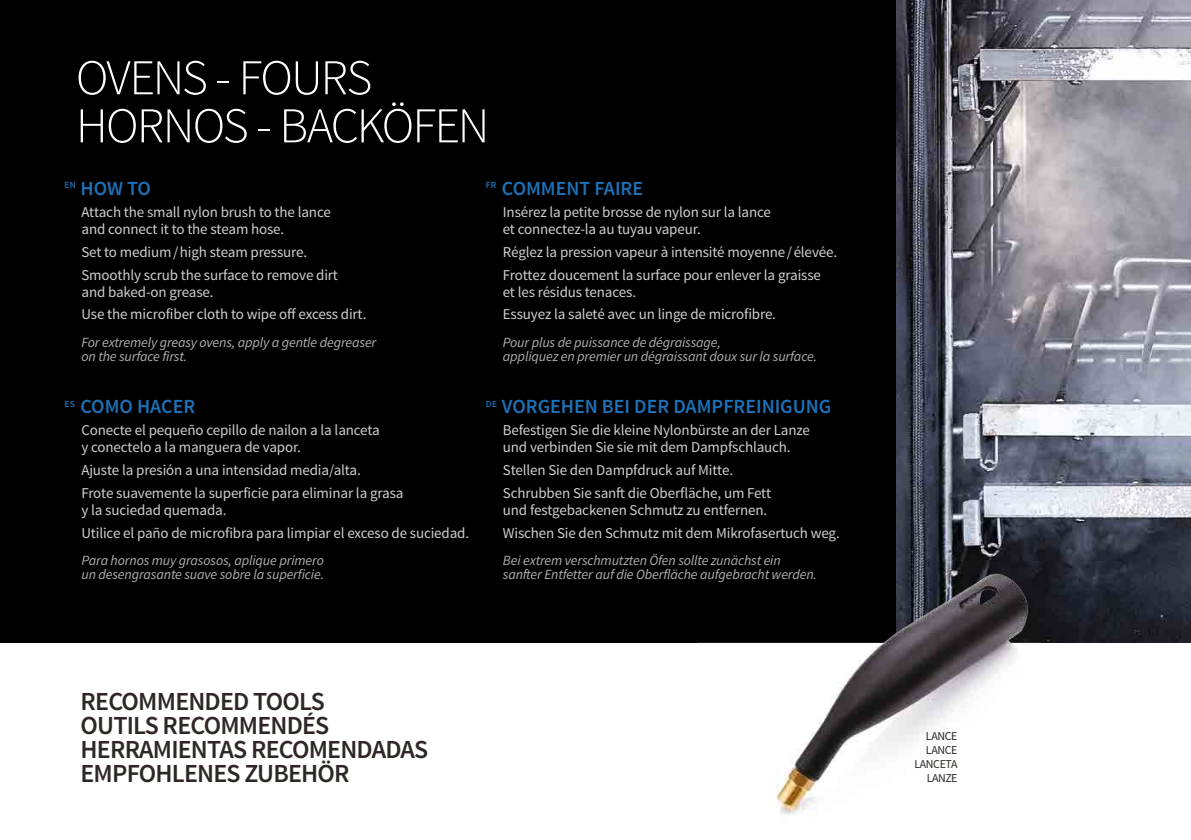
<style>
.page{position:relative;width:1191px;height:840px;background:#fff}
.page>*{position:absolute;margin:0;border:0;box-sizing:border-box;transform-origin:0 0}
.t1{font:300 50px/48px "Source Sans Pro";letter-spacing:-.035em;color:#fff}
.t2{font:600 26px/24px "Source Sans Pro";letter-spacing:-.03em;color:#2e2725}
.t3{font:600 20px "Source Sans Pro";color:#1d71b8}
.t4{font:15px/22.6px "Source Sans Pro";letter-spacing:-.01em;color:#d0d0d0}
.t5{font:italic 14px/14px "Source Sans Pro";letter-spacing:-.01em;color:#b3b2b2}
.t6{font:12px/14px "Source Sans Pro";letter-spacing:-.03em;color:#2e2725;text-align:right}
</style>
<div class="page">
<img style="left:896px;top:0;width:295px;height:642px">
<div style="left:0;top:0;width:896px;height:642px;background:#000"></div>
<img style="left:697px;top:497px;width:344px;height:318px">
<svg style="left:697px;top:497px;width:142px;height:100px"></svg>
<h1 class="t1" style="left:76px;top:54px;width:415px">OVENS - FOURS<br>HORNOS - BACKÖFEN</h1>
<h3 class="t3" style="left:64px;top:176px;width:88px"><sup>EN</sup> HOW TO</h3>
<p class="t4" style="left:81px;top:204px;width:251px;line-height:17px">Attach the small nylon brush to the lance and connect it to the steam hose.</p>
<p class="t4" style="left:81px;top:241px;width:258px">Set to medium/high steam pressure.<br>Smoothly scrub the surface to remove dirt</p>
<p class="t4" style="left:81px;top:280px;width:286px">and baked-on grease.<br>Use the microfiber cloth to wipe off excess dirt.</p>
<p class="t5" style="left:81px;top:335px;width:296px">For extremely greasy ovens, apply a gentle degreaser on the surface first.</p>
<h3 class="t3" style="left:64px;top:394px;width:132px"><sup>ES</sup> COMO HACER</h3>
<p class="t4" style="left:81px;top:422px;width:300px;line-height:17px">Conecte el pequeño cepillo de nailon a la lanceta y conectelo a la manguera de vapor.</p>
<p class="t4" style="left:81px;top:459px;width:323px">Ajuste la presión a una intensidad media/alta.<br>Frote suavemente la superficie para eliminar la grasa</p>
<p class="t4" style="left:81px;top:498px;width:389px">y la suciedad quemada.<br>Utilice el paño de microfibra para limpiar el exceso de suciedad.</p>
<p class="t5" style="left:81px;top:553px;width:244px">Para hornos muy grasosos, aplique primero un desengrasante suave sobre la superficie.</p>
<h3 class="t3" style="left:486px;top:176px;width:159px"><sup>FR</sup> COMMENT FAIRE</h3>
<p class="t4" style="left:503px;top:204px;width:269px;line-height:17px">Insérez la petite brosse de nylon sur la lance et connectez-la au tuyau vapeur.</p>
<p class="t4" style="left:503px;top:241px;width:336px">Réglez la pression vapeur à intensité moyenne/élevée.<br>Frottez doucement la surface pour enlever la graisse</p>
<p class="t4" style="left:503px;top:280px;width:275px">et les résidus tenaces.<br>Essuyez la saleté avec un linge de microfibre.</p>
<p class="t5" style="left:503px;top:335px;width:316px">Pour plus de puissance de dégraissage,<br>appliquez en premier un dégraissant doux sur la surface.</p>
<h3 class="t3" style="left:486px;top:394px;width:347px"><sup>DE</sup> VORGEHEN BEI DER DAMPFREINIGUNG</h3>
<p class="t4" style="left:503px;top:422px;width:308px;line-height:17px">Befestigen Sie die kleine Nylonbürste an der Lanze und verbinden Sie sie mit dem Dampfschlauch.</p>
<p class="t4" style="left:503px;top:459px;width:270px">Stellen Sie den Dampfdruck auf Mitte.<br>Schrubben Sie sanft die Oberfläche, um Fett</p>
<p class="t4" style="left:503px;top:498px;width:338px">und festgebackenen Schmutz zu entfernen.<br>Wischen Sie den Schmutz mit dem Mikrofasertuch weg.</p>
<p class="t5" style="left:503px;top:553px;width:315px">Bei extrem verschmutzten Öfen sollte zunächst ein sanfter Entfetter auf die Oberfläche aufgebracht werden.</p>
<h2 class="t2" style="left:81px;top:689px;width:349px">RECOMMENDED TOOLS<br>OUTILS RECOMMENDÉS<br>HERRAMIENTAS RECOMENDADAS<br>EMPFOHLENES ZUBEHÖR</h2>
<p class="t6" style="left:914px;top:728px;width:45px">LANCE<br>LANCE<br>LANCETA<br>LANZE</p>
</div>
